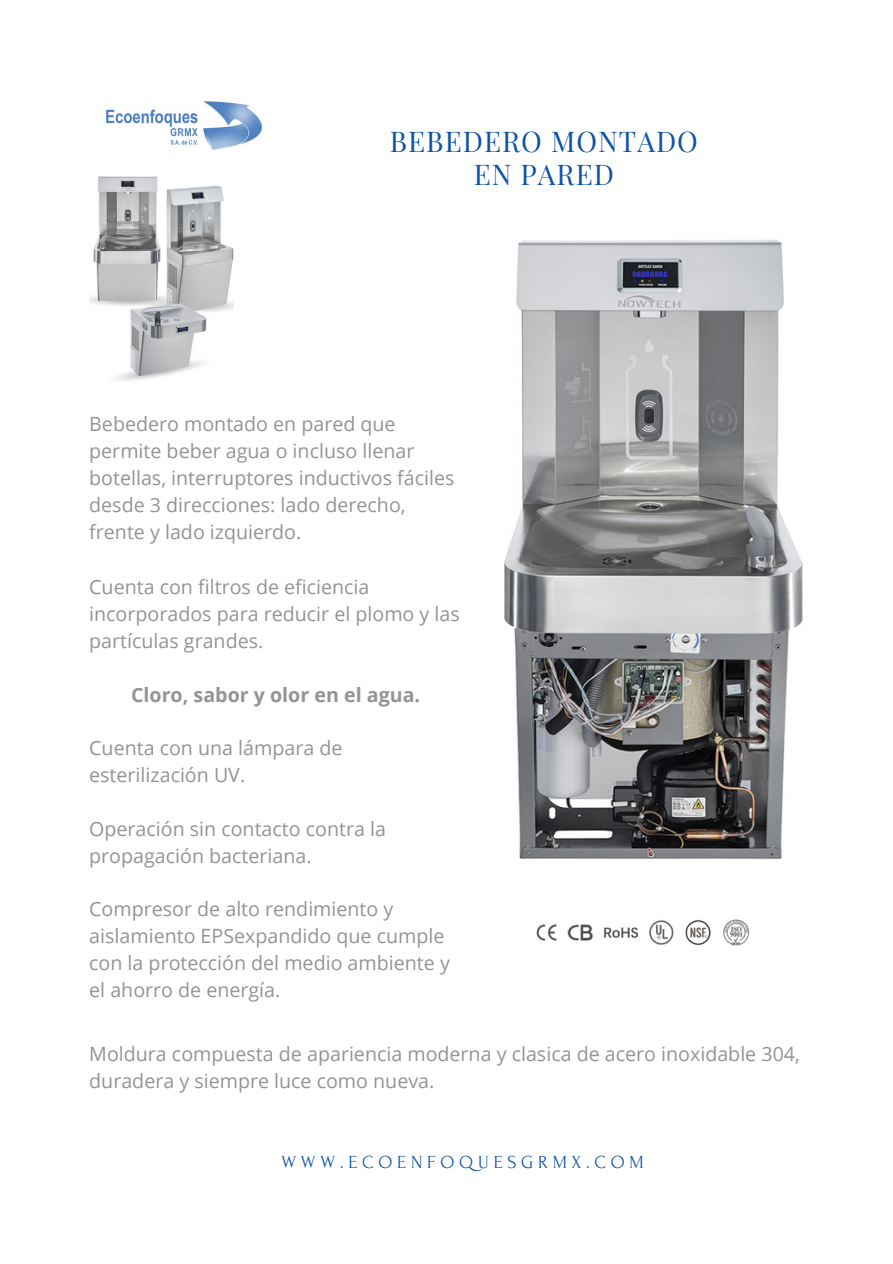
<style>
.page{position:relative;width:893px;height:1264px;background:#fff}
.page>*{position:absolute;margin:0;border:0;box-sizing:border-box;transform-origin:0 0}
.t1{font:27.9px/32.5px "Playfair Display";letter-spacing:.035em;color:#0e53a6;text-align:center}
.t2{font:19.65px/27px "Open Sans";color:#949494}
.t3{font:700 19.65px "Open Sans";color:#949494}
.t4{font:18.45px "Forum";letter-spacing:.26em;color:#0e53a6}
</style>
<div class="page">
<img style="left:106px;top:101px;width:157px;height:49px">
<img style="left:536px;top:919px;width:214px;height:27px">
<img style="left:504px;top:240px;width:299px;height:620px">
<img style="left:89px;top:176px;width:145px;height:205px">
<p class="t1" style="left:390px;top:124px;width:309px">BEBEDERO MONTADO<br>EN PARED</p>
<p class="t2" style="left:89px;top:410px;width:367px">Bebedero montado en pared que permite beber agua o incluso llenar botellas, interruptores inductivos fáciles desde 3 direcciones: lado derecho, frente y lado izquierdo.</p>
<p class="t2" style="left:89px;top:572px;width:372px">Cuenta con filtros de eficiencia incorporados para reducir el plomo y las partículas grandes.</p>
<p class="t3" style="left:131px;top:680px;width:290px">Cloro, sabor y olor en el agua.</p>
<p class="t2" style="left:89px;top:734px;width:255px">Cuenta con una lámpara de esterilización UV.</p>
<p class="t2" style="left:89px;top:814px;width:298px">Operación sin contacto contra la propagación bacteriana.</p>
<p class="t2" style="left:89px;top:894px;width:362px">Compresor de alto rendimiento y aislamiento EPSexpandido que cumple con la protección del medio ambiente y el ahorro de energía.</p>
<p class="t2" style="left:89px;top:1040px;width:712px">Moldura compuesta de apariencia moderna y clasica de acero inoxidable 304, duradera y siempre luce como nueva.</p>
<p class="t4" style="left:281px;top:1151px;width:364px">WWW.ECOENFOQUESGRMX.COM</p>
</div>
